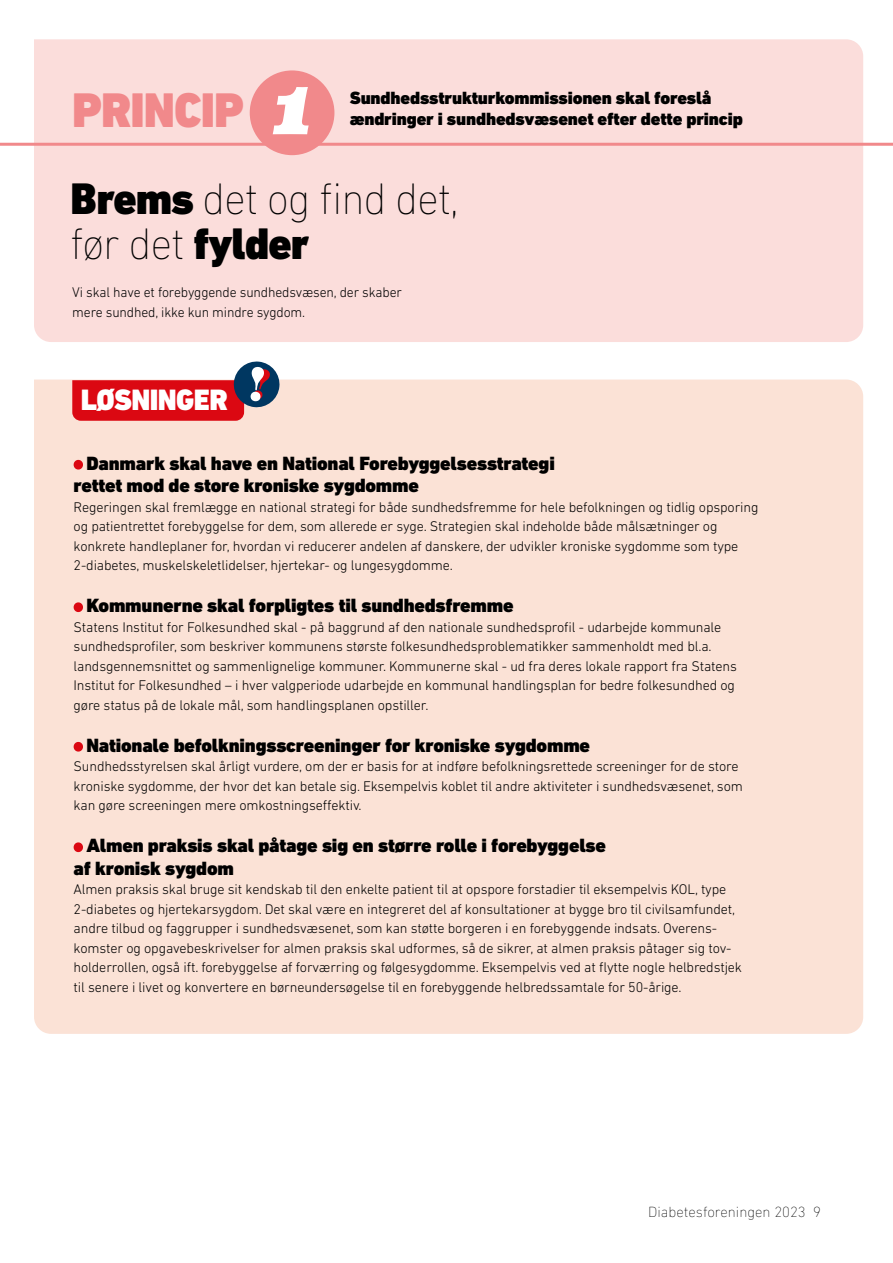
<style>
.page{position:relative;width:893px;height:1263px;background:#fff}
.page>*{position:absolute;margin:0;border:0;box-sizing:border-box;transform-origin:0 0}
.t1{font:italic 900 79.35px "Eames Century Modern";color:#fff}
.t2{font:900 49.5px "DIN Next LT Pro";letter-spacing:-.02em;color:#f1898b}
.t3{font:200 45px/45px "DIN Next LT Pro";letter-spacing:-.02em;color:#000;scale:.96 1}
.t4{font:900 30px "DIN Next LT Pro";letter-spacing:-.02em;color:#fff}
.t5{font:900 19.5px/22.5px "DIN Next LT Pro";letter-spacing:-.01em;color:#000}
.t6{font:900 18px "DIN Next LT Pro";letter-spacing:-.01em;color:#000}
.t7{font:200 15px "DIN Next LT Pro";color:#000}
.t8{font:300 14.25px/19.5px "DIN Next LT Pro";letter-spacing:-.01em;color:#000}
.s1{font-weight:900}
</style>
<div class="page">
<div style="left:34px;top:380px;width:829px;height:654px;background:#fbe2d6"></div>
<div style="left:34px;top:39px;width:829px;height:303px;background:#fbdddb"></div>
<hr style="left:0;top:143px;width:893px;height:3px;background:#f1898b">
<div style="left:250px;top:70px;width:84px;height:85px;background:#f1898b;border-radius:50%"></div>
<svg style="left:74px;top:460px;width:9px;height:9px"></svg>
<svg style="left:74px;top:602px;width:9px;height:10px"></svg>
<svg style="left:74px;top:742px;width:9px;height:9px"></svg>
<svg style="left:74px;top:842px;width:9px;height:10px"></svg>
<svg style="left:72px;top:361px;width:209px;height:60px"></svg>
<h2 class="t2" style="left:72px;top:81px;width:173px">PRINCIP</h2>
<h1 class="t1" style="left:273px;top:46px;width:40px">1</h1>
<p class="t6" style="left:350px;top:87px;width:363px">Sundhedsstrukturkommissionen skal foreslå</p>
<p class="t6" style="left:350px;top:108px;width:395px">ændringer i sundhedsvæsenet efter dette princip</p>
<h3 class="t3" style="left:71px;top:176px;width:406px"><span class="s1">Brems</span> det og find det, før det <span class="s1">fylder</span></h3>
<p class="t8" style="left:72px;top:283px;width:331px">Vi skal have et forebyggende sundhedsvæsen, der skaber mere sundhed, ikke kun mindre sygdom.</p>
<h3 class="t4" style="left:81px;top:382px;width:149px">LØSNINGER</h3>
<h3 class="t5" style="left:74px;top:452px;width:483px;text-indent:13px">Danmark skal have en National Forebyggelsesstrategi rettet mod de store kroniske sygdomme</h3>
<p class="t8" style="left:74px;top:497px;width:686px">Regeringen skal fremlægge en national strategi for både sundhedsfremme for hele befolkningen og tidlig opsporing og patientrettet forebyggelse for dem, som allerede er syge. Strategien skal indeholde både målsætninger og konkrete handleplaner for, hvordan vi reducerer andelen af danskere, der udvikler kroniske sygdomme som type 2-diabetes, muskelskeletlidelser, hjertekar- og lungesygdomme.</p>
<h3 class="t5" style="left:86px;top:594px;width:429px">Kommunerne skal forpligtes til sundhedsfremme</h3>
<p class="t8" style="left:74px;top:617px;width:665px">Statens Institut for Folkesundhed skal - på baggrund af den nationale sundhedsprofil - udarbejde kommunale sundhedsprofiler, som beskriver kommunens største folkesundhedsproblematikker sammenholdt med bl.a. landsgennemsnittet og sammenlignelige kommuner. Kommunerne skal - ud fra deres lokale rapport fra Statens Institut for Folkesundhed – i hver valgperiode udarbejde en kommunal handlingsplan for bedre folkesundhed og gøre status på de lokale mål, som handlingsplanen opstiller.</p>
<h3 class="t5" style="left:86px;top:734px;width:505px">Nationale befolkningsscreeninger for kroniske sygdomme</h3>
<p class="t8" style="left:74px;top:756px;width:671px">Sundhedsstyrelsen skal årligt vurdere, om der er basis for at indføre befolkningsrettede screeninger for de store kroniske sygdomme, der hvor det kan betale sig. Eksempelvis koblet til andre aktiviteter i sundhedsvæsenet, som kan gøre screeningen mere omkostningseffektiv.</p>
<h3 class="t5" style="left:74px;top:834px;width:534px;text-indent:13px">Almen praksis skal påtage sig en større rolle i forebyggelse af kronisk sygdom</h3>
<p class="t8" style="left:74px;top:879px;width:670px">Almen praksis skal bruge sit kendskab til den enkelte patient til at opspore forstadier til eksempelvis KOL, type 2-diabetes og hjertekarsygdom. Det skal være en integreret del af konsultationer at bygge bro til civilsamfundet, andre tilbud og faggrupper i sundhedsvæsenet, som kan støtte borgeren i en forebyggende indsats. Overens&shy;komster og opgavebeskrivelser for almen praksis skal udformes, så de sikrer, at almen praksis påtager sig tov&shy;holderrollen, også ift. forebyggelse af forværring og følgesygdomme. Eksempelvis ved at flytte nogle helbredstjek til senere i livet og konvertere en børneundersøgelse til en forebyggende helbredssamtale for 50-årige.</p>
<p class="t7" style="left:648px;top:1203px;width:174px">Diabetesforeningen 2023 9</p>
</div>
